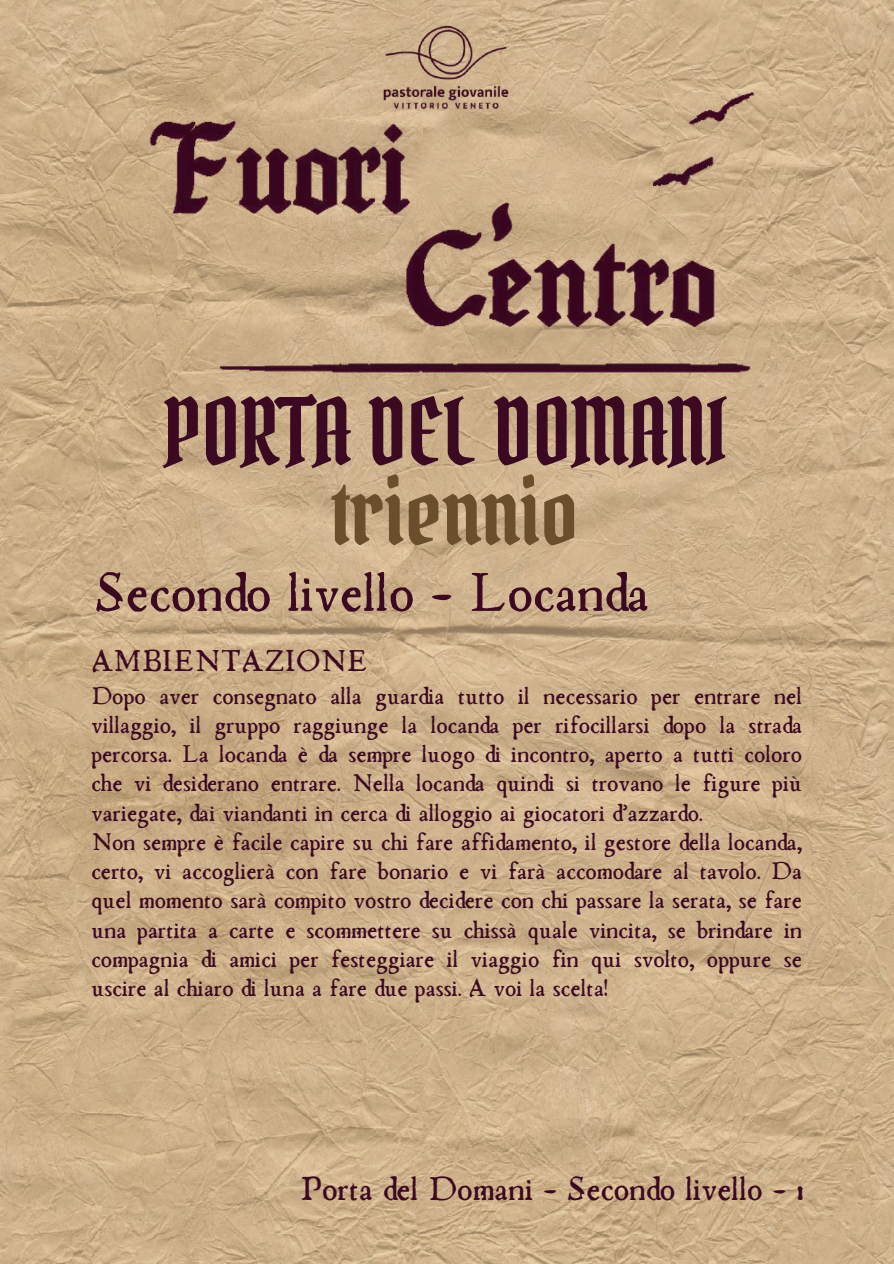
<style>
.page{position:relative;width:894px;height:1264px;background:#fff}
.page>*{position:absolute;margin:0;border:0;box-sizing:border-box;transform-origin:0 0}
.t1{font:90px "Pirata One";color:#3b0922}
.t2{font:90px "Pirata One";color:#6b4f2c}
.t3{font:54px "Chapbook";color:#3b0922}
.t4{font:33px "Chapbook";color:#3b0922}
.t5{font:30px "Chapbook";color:#3b0922}
.t6{font:24px/29.2px "Chapbook";color:#3b0922}
</style>
<div class="page">
<img style="left:0;top:0;width:893px;height:1263px">
<img style="left:380px;top:1px;width:129px;height:88px">
<img style="left:115px;top:89px;width:659px;height:288px">
<h1 class="t1" style="left:163px;top:375px;width:564px">PORTA DEL DOMANI</h1>
<h1 class="t2" style="left:330px;top:455px;width:250px">triennio</h1>
<h2 class="t3" style="left:93px;top:572px;width:557px">Secondo livello - Locanda</h2>
<p class="t5" style="left:91px;top:649px;width:278px">AMBIENTAZIONE</p>
<p class="t6" style="left:91px;top:683px;width:712px">Dopo aver consegnato alla guardia tutto il necessario per entrare nel villaggio, il gruppo raggiunge la locanda per rifocillarsi dopo la strada percorsa. La locanda è da sempre luogo di incontro, aperto a tutti coloro che vi desiderano entrare. Nella locanda quindi si trovano le figure più variegate, dai viandanti in cerca di alloggio ai giocatori d’azzardo.<br>Non sempre è facile capire su chi fare affidamento, il gestore della locanda, certo, vi accoglierà con fare bonario e vi farà accomodare al tavolo. Da quel momento sarà compito vostro decidere con chi passare la serata, se fare una partita a carte e scommettere su chissà quale vincita, se brindare in compagnia di amici per festeggiare il viaggio fin qui svolto, oppure se uscire al chiaro di luna a fare due passi. A voi la scelta!</p>
<h3 class="t4" style="left:300px;top:1176px;width:505px">Porta del Domani - Secondo livello - 1</h3>
</div>
